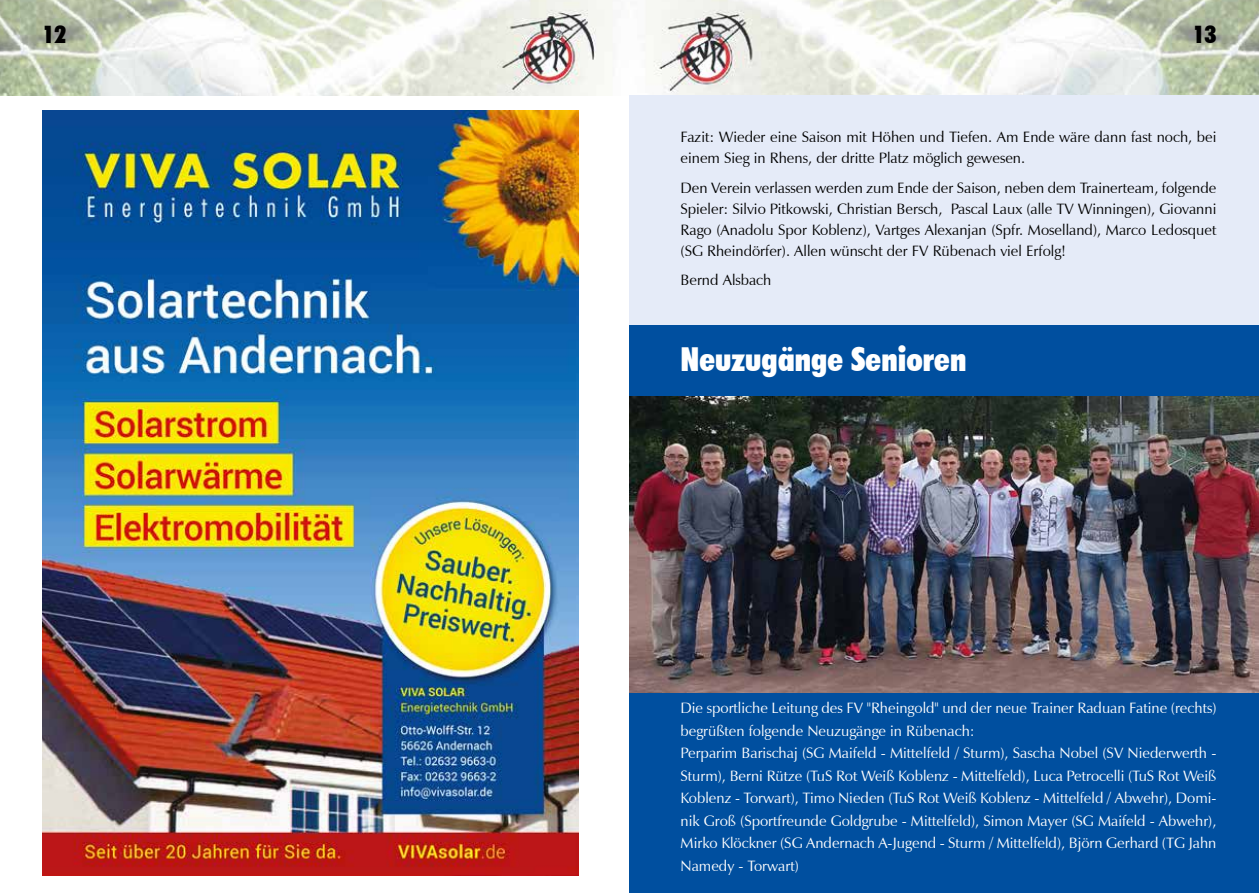
<style>
.page{position:relative;width:1259px;height:893px;background:#fff}
.page>*{position:absolute;margin:0;border:0;box-sizing:border-box;transform-origin:0 0}
.t1{font:900 condensed 33px "Futura BT";color:#fff}
.t2{font:900 condensed 24px "Futura BT";color:#000}
.t3{font:15px/22.5px "Zapf Humanist 601 BT";color:#fff}
.t4{font:15px/21px "Zapf Humanist 601 BT";color:#000}
</style>
<div class="page">
<img style="left:0;top:0;width:1259px;height:96px">
<div style="left:629px;top:96px;width:630px;height:797px;background:#e5ebf8"></div>
<div style="left:629px;top:325px;width:630px;height:568px;background:#004f9f"></div>
<img style="left:629px;top:396px;width:630px;height:296px">
<img style="left:43px;top:111px;width:535px;height:765px">
<h2 class="t2" style="left:43px;top:20px;width:25px">12</h2>
<h2 class="t2" style="left:1192px;top:20px;width:25px">13</h2>
<p class="t4" style="left:680px;top:126px;width:537px">Fazit: Wieder eine Saison mit Höhen und Tiefen. Am Ende wäre dann fast noch, bei einem Sieg in Rhens, der dritte Platz möglich gewesen.</p>
<p class="t4" style="left:680px;top:177px;width:537px;text-align:justify">Den Verein verlassen werden zum Ende der Saison, neben dem Trainerteam, folgende Spieler: Silvio Pitkowski, Christian Bersch, Pascal Laux (alle TV Winningen), Giovanni Rago (Anadolu Spor Koblenz), Vartges Alexanjan (Spfr. Moselland), Marco Ledosquet (SG Rheindörfer). Allen wünscht der FV Rübenach viel Erfolg!</p>
<p class="t4" style="left:680px;top:269px;width:92px">Bernd Alsbach</p>
<h1 class="t1" style="left:680px;top:339px;width:287px">Neuzugänge Senioren</h1>
<p class="t3" style="left:680px;top:697px;width:537px">Die sportliche Leitung des FV "Rheingold" und der neue Trainer Raduan Fatine (rechts) begrüßten folgende Neuzugänge in Rübenach:<br>Perparim Barischaj (SG Maifeld - Mittelfeld / Sturm), Sascha Nobel (SV Niederwerth - Sturm), Berni Rütze (TuS Rot Weiß Koblenz - Mittelfeld), Luca Petrocelli (TuS Rot Weiß Koblenz - Torwart), Timo Nieden (TuS Rot Weiß Koblenz - Mittelfeld / Abwehr), Domi&shy;nik Groß (Sportfreunde Goldgrube - Mittelfeld), Simon Mayer (SG Maifeld - Abwehr), Mirko Klöckner (SG Andernach A-Jugend - Sturm / Mittelfeld), Björn Gerhard (TG Jahn Namedy - Torwart)</p>
</div>
